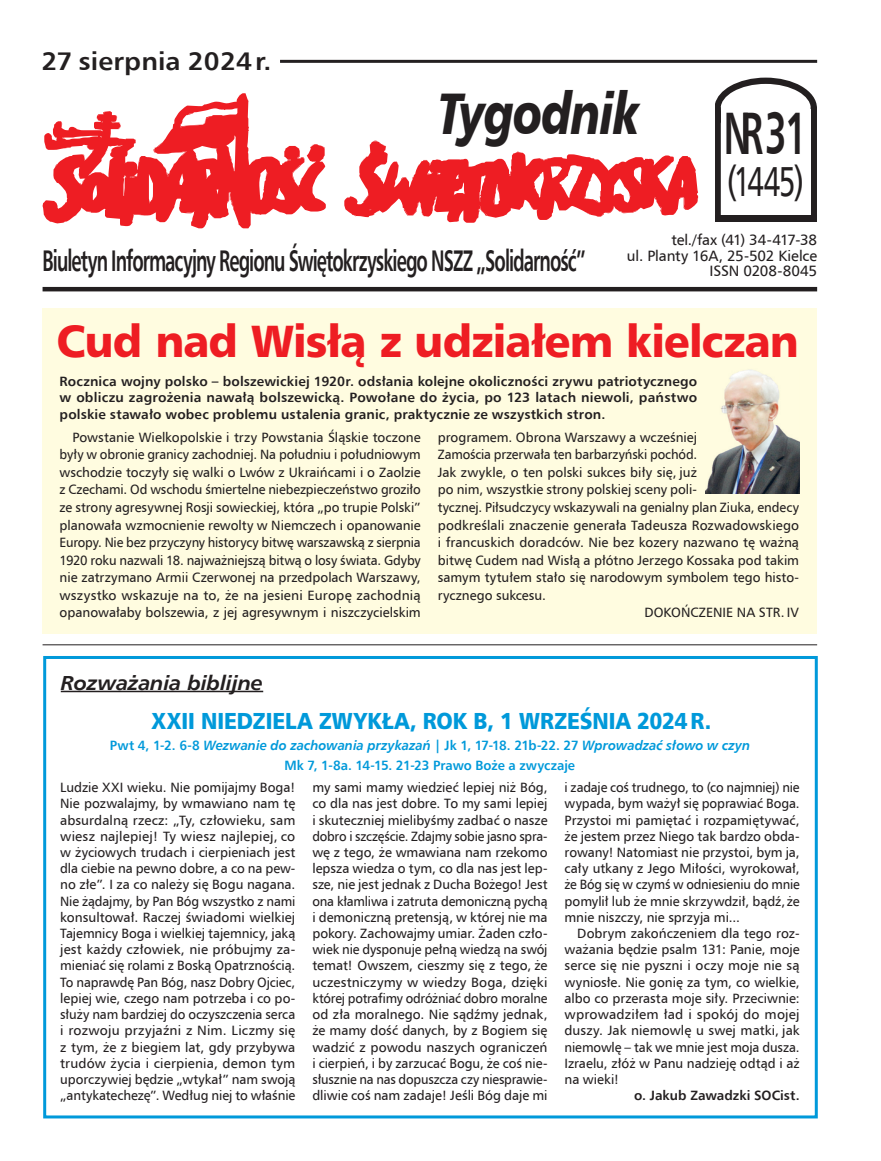
<style>
.page{position:relative;width:881px;height:1161px;background:#fff}
.page>*{position:absolute;margin:0;border:0;box-sizing:border-box;transform-origin:0 0}
.t1{font:700 60px "Humnst 777 EU";color:#231f20;scale:.61 1}
.t2{font:58.8px "Humanist 777 BT Black Italic B";letter-spacing:-.035em;color:#231f20;scale:.76 1}
.t3{font:45px "Humanist 777 BT Black B";letter-spacing:-.025em;color:#ee1d23}
.t4{font:42px "Humnst 777 EU";color:#231f20;scale:.76 1}
.t5{font:700 29.85px "Humnst 777 EU";letter-spacing:-.05em;color:#231f20;scale:.61 1}
.t6{font:700 25.5px "Humnst 777 EU";letter-spacing:.005em;color:#231f20;scale:1.05 1}
.t7{font:23.1px "Humanist 777 BT Black B";letter-spacing:-.005em;color:#0099da;scale:.92 1}
.t8{font:italic 700 20.4px "Humnst 777 EU";letter-spacing:-.015em;color:#231f20;scale:1.06 1}
.t9{font:15px/15.6px "Humnst 777 EU";letter-spacing:-.01em;color:#231f20;text-align:right}
.t10{font:13.5px/16.2px "Humnst 777 EU";color:#231f20;text-align:justify}
.t11{font:13.5px/16.2px "Humnst 777 EU";color:#231f20;text-align:justify;scale:.96 1}
.t12{font:700 13.5px/16.8px "Humnst 777 EU";letter-spacing:.005em;color:#231f20;text-align:justify}
.t13{font:700 13.5px/19.5px "Humnst 777 EU";letter-spacing:-.005em;color:#0099da;text-align:center;scale:.96 1}
.s1{font-style:italic}
</style>
<div class="page">
<hr style="left:43px;top:287px;width:773px;height:4px;background:#231f20">
<hr style="left:280px;top:60px;width:536px;height:3px;background:#231f20">
<svg style="left:715px;top:78px;width:101px;height:138px"></svg>
<div style="left:720px;top:110px;width:90px;height:107px;background:#fff"></div>
<svg style="left:43px;top:93px;width:283px;height:135px"></svg>
<svg style="left:344px;top:140px;width:353px;height:83px"></svg>
<div style="left:714px;top:216px;width:102px;height:6px;background:#231f20"></div>
<hr style="left:43px;top:644px;width:773px;height:1px;background:#231f20">
<div style="left:43px;top:656px;width:774px;height:462px;border:3px solid #0099da"></div>
<div style="left:43px;top:308px;width:773px;height:326px;background:#fffce0"></div>
<img style="left:705px;top:369px;width:93px;height:124px">
<hr style="left:61px;top:691px;width:202px;height:1px;background:#231f20">
<h3 class="t6" style="left:41px;top:45px;width:220px">27 sierpnia 2024 r.</h3>
<h2 class="t2" style="left:437px;top:75px;width:267px">Tygodnik</h2>
<h1 class="t1" style="left:723px;top:95px;width:137px">NR31</h1>
<h3 class="t4" style="left:726px;top:156px;width:103px">(1445)</h3>
<h3 class="t5" style="left:43px;top:241px;width:891px">Biuletyn Informacyjny Regionu Świętokrzyskiego NSZZ „Solidarność”</h3>
<p class="t9" style="left:626px;top:232px;width:192px">tel./fax (41) 34-417-38<br>ul. Planty 16A, 25-502 Kielce<br>ISSN 0208-8045</p>
<h3 class="t3" style="left:57px;top:312px;width:743px">Cud nad Wisłą z udziałem kielczan</h3>
<p class="t12" style="left:60px;top:372px;width:638px">Rocznica wojny polsko – bolszewickiej 1920r. odsłania kolejne okoliczności zrywu patriotycznego w obliczu zagrożenia nawałą bolszewicką. Powołane do życia, po 123 latach niewoli, państwo polskie stawało wobec problemu ustalenia granic, praktycznie ze wszystkich stron.</p>
<p class="t10" style="left:60px;top:428px;width:362px;line-height:17.5px;text-indent:13px">Powstanie Wielkopolskie i trzy Powstania Śląskie toczone były w obronie granicy zachodniej. Na południu i południowym wschodzie toczyły się walki o Lwów z Ukraińcami i o Zaolzie z Czechami. Od wschodu śmiertelne niebezpieczeństwo groziło ze strony agresywnej Rosji sowieckiej, która „po trupie Polski” planowała wzmocnienie rewolty w Niemczech i opanowanie Europy. Nie bez przyczyny historycy bitwę warszawską z sierpnia 1920 roku nazwali 18. najważniejszą bitwą o losy świata. Gdyby nie zatrzymano Armii Czerwonej na przedpolach Warszawy, wszystko wskazuje na to, że na jesieni Europę zachodnią opanowałaby bolszewia, z jej agresywnym i niszczycielskim</p>
<p class="t10" style="left:437px;top:429px;width:261px">programem. Obrona Warszawy a wcześniej</p>
<p class="t11" style="left:437px;top:446px;width:271px">Zamościa przerwała ten barbarzyński pochód.</p>
<p class="t10" style="left:437px;top:464px;width:261px">Jak zwykle, o ten polski sukces biły się, już</p>
<p class="t10" style="left:437px;top:481px;width:261px">po nim, wszystkie strony polskiej sceny poli-</p>
<p class="t10" style="left:437px;top:499px;width:362px">tycznej. Piłsudczycy wskazywali na genialny plan Ziuka, endecy</p>
<p class="t10" style="left:437px;top:516px;width:362px">podkreślali znaczenie generała Tadeusza Rozwadowskiego</p>
<p class="t10" style="left:437px;top:534px;width:362px">i francuskich doradców. Nie bez kozery nazwano tę ważną</p>
<p class="t10" style="left:437px;top:551px;width:362px">bitwę Cudem nad Wisłą a płótno Jerzego Kossaka pod takim</p>
<p class="t10" style="left:437px;top:569px;width:362px">samym tytułem stało się narodowym symbolem tego histo-</p>
<p class="t10" style="left:437px;top:587px;width:110px">rycznego sukcesu.</p>
<p class="t10" style="left:644px;top:604px;width:156px">DOKOŃCZENIE NA STR. IV</p>
<h3 class="t8" style="left:61px;top:670px;width:192px">Rozważania biblijne</h3>
<h3 class="t7" style="left:151px;top:706px;width:609px">XXII NIEDZIELA ZWYKŁA, ROK B, 1 WRZEŚNIA 2024R.</h3>
<p class="t13" style="left:110px;top:735px;width:668px">Pwt 4, 1-2. 6-8 <span class="s1">Wezwanie do zachowania przykazań</span> | Jk 1, 17-18. 21b-22. 27 <span class="s1">Wprowadzać słowo w czyn<br></span>Mk 7, 1-8a. 14-15. 21-23 Prawo Boże a zwyczaje</p>
<p class="t10" style="left:60px;top:779px;width:236px">Ludzie XXI wieku. Nie pomijajmy Boga!<br>Nie pozwalajmy, by wmawiano nam tę absurdalną rzecz: „Ty, człowieku, sam wiesz najlepiej! Ty wiesz najlepiej, co w życiowych trudach i cierpieniach jest dla ciebie na pewno dobre, a co na pew&shy;no złe”. I za co należy się Bogu nagana.<br>Nie żądaj my, by Pan Bóg wszystko z nami konsultował. Raczej świadomi wielkiej Tajemnicy Boga i wielkiej tajemnicy, jaką jest każdy człowiek, nie próbujmy za&shy;mieniać się rolami z Boską Opatrznością.<br>To naprawdę Pan Bóg, nasz Dobry Ojciec, lepiej wie, czego nam potrzeba i co po&shy;służy nam bardziej do oczyszczenia serca i rozwoju przyjaźni z Nim. Liczmy się z tym, że z biegiem lat, gdy przybywa trudów życia i cierpienia, demon tym uporczywiej będzie „wtykał” nam swoją „antykatechezę”. Według niej to właśnie</p>
<p class="t10" style="left:312px;top:779px;width:236px">my sami mamy wiedzieć lepiej niż Bóg, co dla nas jest dobre. To my sami lepiej i skuteczniej mielibyśmy zadbać o nasze dobro i szczęście. Zdajmy sobie jasno spra&shy;wę z tego, że wmawiana nam rzekomo lepsza wiedza o tym, co dla nas jest lep&shy;sze, nie jest jednak z Ducha Bożego! Jest ona kłamliwa i zatruta demoniczną pychą i demoniczną pretensją, w której nie ma pokory. Zachowajmy umiar. Żaden czło&shy;wiek nie dysponuje pełną wiedzą na swój temat! Owszem, cieszmy się z tego, że uczestniczymy w wiedzy Boga, dzięki której potrafimy odróżniać dobro moralne od zła moralnego. Nie sądźmy jednak, że mamy dość danych, by z Bogiem się wadzić z powodu naszych ograniczeń i cierpień, i by zarzucać Bogu, że coś nie&shy;słusznie na nas dopuszcza czy niesprawie&shy;dliwie coś nam zadaje! Jeśli Bóg daje mi</p>
<p class="t11" style="left:564px;top:779px;width:246px">i zadaje coś trudnego, to (co najmniej) nie wypada, bym ważył się poprawiać Boga.<br>Przystoi mi pamiętać i rozpamiętywać, że jestem przez Niego tak bardzo obda&shy;rowany! Natomiast nie przystoi, bym ja, cały utkany z Jego Miłości, wyrokował, że Bóg się w czymś w odniesieniu do mnie pomylił lub że mnie skrzywdził, bądź, że mnie niszczy, nie sprzyja mi...</p>
<p class="t10" style="left:564px;top:925px;width:236px;text-indent:13px">Dobrym zakończeniem dla tego roz&shy;ważania będzie psalm 131: Panie, moje serce się nie pyszni i oczy moje nie są wyniosłe. Nie gonię za tym, co wielkie, albo co przerasta moje siły. Przeciwnie: wprowadziłem ład i spokój do mojej duszy. Jak niemowlę u swej matki, jak niemowlę – tak we mnie jest moja dusza.<br>Izraelu, złóż w Panu nadzieję odtąd i aż na wieki!</p>
<p class="t12" style="left:634px;top:1087px;width:167px">o. Jakub Zawadzki SOCist.</p>
</div>
